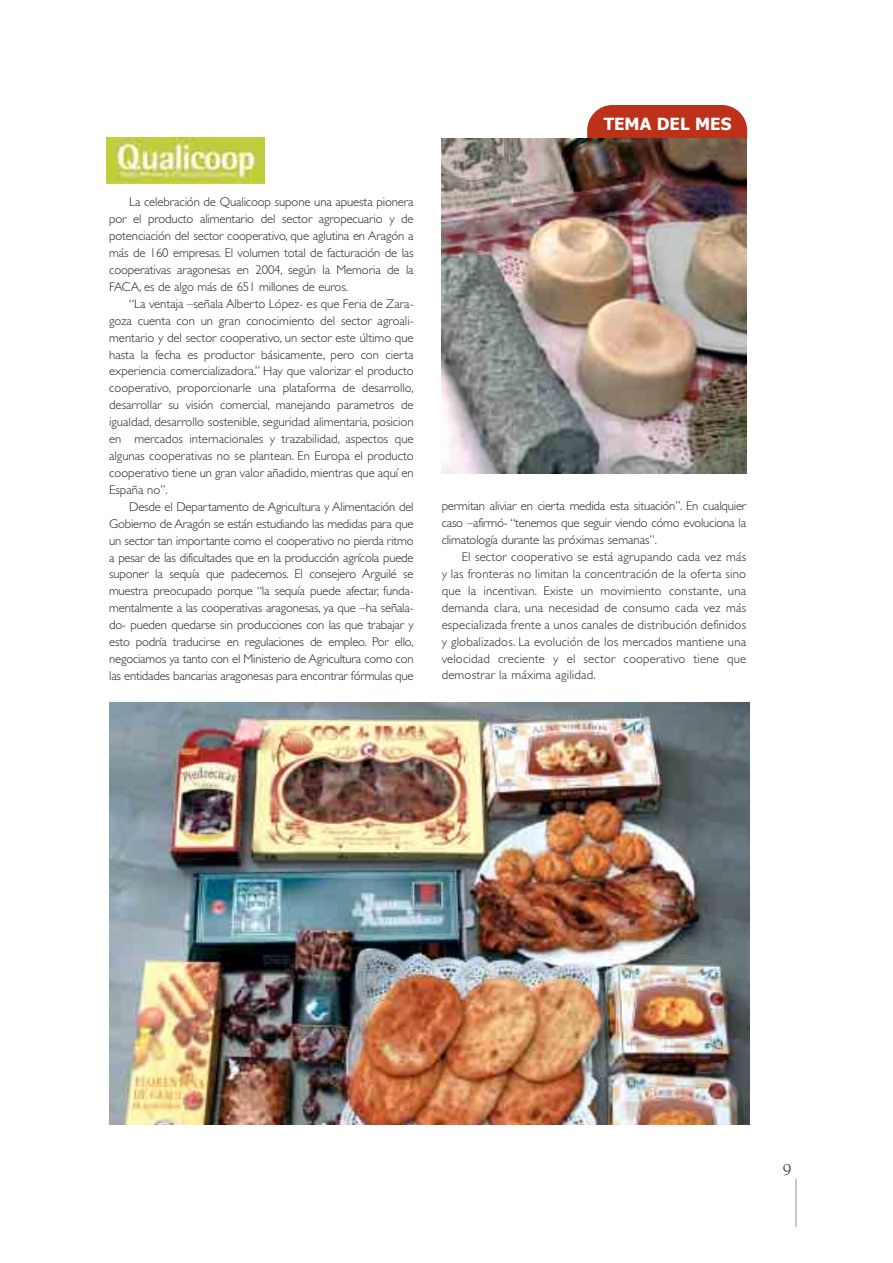
<style>
.page{position:relative;width:893px;height:1263px;background:#fff}
.page>*{position:absolute;margin:0;border:0;box-sizing:border-box;transform-origin:0 0}
.t1{font:700 16.95px "Tahoma";color:#fff}
.t2{font:16.95px "Berkeley";color:#231f1f}
.t3{font:300 12.75px/17px "Gill Sans";letter-spacing:-.005em;color:#231f1f;text-align:justify}
</style>
<div class="page">
<div style="left:587px;top:105px;width:160px;height:72px;background:#be3119;border-radius:25px"></div>
<hr style="left:795px;top:1179px;width:1px;height:47px;background:#bdb49e">
<img style="left:442px;top:139px;width:304px;height:334px">
<img style="left:109px;top:703px;width:640px;height:422px">
<img style="left:107px;top:137px;width:158px;height:46px">
<h1 class="t1" style="left:604px;top:117px;width:129px">TEMA DEL MES</h1>
<p class="t3" style="left:109px;top:195px;width:306px;text-indent:20px">La celebración de Qualicoop supone una apuesta pionera por el producto alimentario del sector agropecuario y de potenciación del sector cooperativo, que aglutina en Aragón a más de 160 empresas. El volumen total de facturación de las cooperativas aragonesas en 2004, según la Memoria de la FACA, es de algo más de 651 millones de euros.</p>
<p class="t3" style="left:109px;top:296px;width:306px;text-indent:20px">“La ventaja –señala Alberto López- es que Feria de Zara&shy;goza cuenta con un gran conocimiento del sector agroali&shy;mentario y del sector cooperativo, un sector este último que hasta la fecha es productor básicamente, pero con cierta experiencia comercializadora.” Hay que valorizar el producto cooperativo, proporcionarle una plataforma de desarrollo, desarrollar su visión comercial, manejando parametros de igualdad, desarrollo sostenible, seguridad alimentaria, posicion en mercados internacionales y trazabilidad, aspectos que algunas cooperativas no se plantean. En Europa el producto cooperativo tiene un gran valor añadido, mientras que aquí en España no”.</p>
<p class="t3" style="left:109px;top:499px;width:306px;text-indent:20px">Desde el Departamento de Agricultura y Alimentación del Gobierno de Aragón se están estudiando las medidas para que un sector tan importante como el cooperativo no pierda ritmo a pesar de las dificultades que en la producción agrícola puede suponer la sequía que padecemos. El consejero Arguilé se muestra preocupado porque “la sequía puede afectar, funda&shy;mentalmente a las cooperativas aragonesas, ya que –ha señala&shy;do- pueden quedarse sin producciones con las que trabajar y esto podría traducirse en regulaciones de empleo. Por ello, negociamos ya tanto con el Ministerio de Agricultura como con las entidades bancarias aragonesas para encontrar fórmulas que</p>
<p class="t3" style="left:441px;top:499px;width:306px">permitan aliviar en cierta medida esta situación”. En cualquier caso –afirmó- “tenemos que seguir viendo cómo evoluciona la climatología durante las próximas semanas”.</p>
<p class="t3" style="left:441px;top:550px;width:306px;text-indent:20px">El sector cooperativo se está agrupando cada vez más y las fronteras no limitan la concentración de la oferta sino que la incentivan. Existe un movimiento constante, una demanda clara, una necesidad de consumo cada vez más especializada frente a unos canales de distribución definidos y globalizados. La evolución de los mercados mantiene una velocidad creciente y el sector cooperativo tiene que demostrar la máxima agilidad.</p>
<h1 class="t2" style="left:782px;top:1163px;width:10px">9</h1>
</div>
